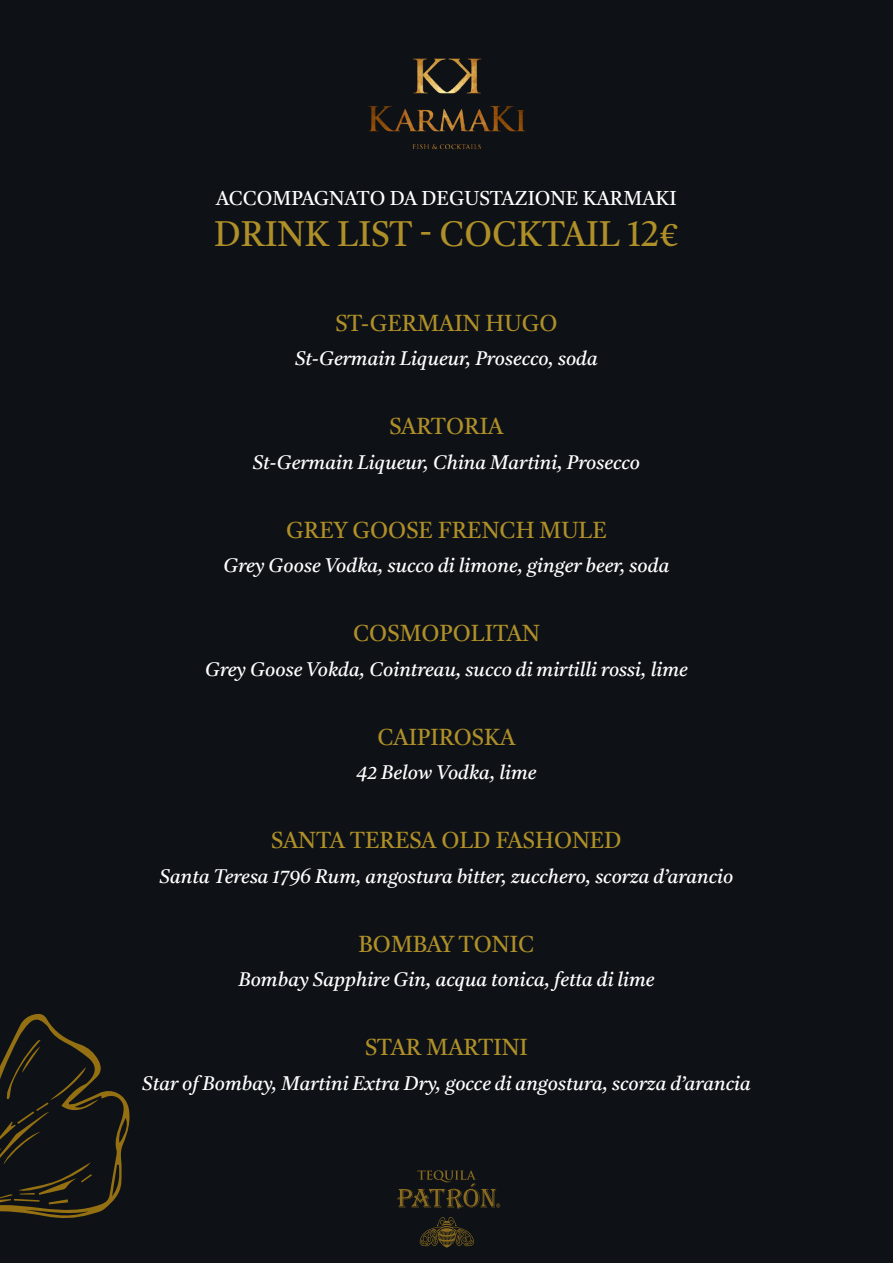
<style>
.page{position:relative;width:893px;height:1263px;background:#0e1216}
.page>*{position:absolute;margin:0;border:0;box-sizing:border-box;transform-origin:0 0}
.t1{font:34.5px "Castoro";color:#af8f28}
.t2{font:22.5px "Castoro";color:#af8f28}
.t3{font:italic 19.5px "Castoro";color:#fff}
.t4{font:19.5px "Castoro";color:#fff}
</style>
<div class="page">
<img style="left:368px;top:58px;width:158px;height:91px">
<svg style="left:420px;top:1217px;width:54px;height:31px"></svg>
<svg style="left:397px;top:1170px;width:103px;height:39px"></svg>
<svg style="left:0;top:1014px;width:130px;height:204px"></svg>
<svg style="left:81px;top:1174px;width:11px;height:8px"></svg>
<svg style="left:36px;top:1102px;width:13px;height:9px"></svg>
<p class="t4" style="left:216px;top:184px;width:462px">ACCOMPAGNATO DA DEGUSTAZIONE KARMAKI</p>
<p class="t1" style="left:214px;top:209px;width:466px">DRINK LIST - COCKTAIL 12€</p>
<p class="t2" style="left:335px;top:306px;width:224px">ST-GERMAIN HUGO</p>
<p class="t3" style="left:295px;top:344px;width:304px">St-Germain Liqueur, Prosecco, soda</p>
<p class="t2" style="left:389px;top:410px;width:116px">SARTORIA</p>
<p class="t3" style="left:253px;top:447px;width:389px">St-Germain Liqueur, China Martini, Prosecco</p>
<p class="t2" style="left:286px;top:513px;width:322px">GREY GOOSE FRENCH MULE</p>
<p class="t3" style="left:224px;top:551px;width:447px">Grey Goose Vodka, succo di limone, ginger beer, soda</p>
<p class="t2" style="left:353px;top:617px;width:188px">COSMOPOLITAN</p>
<p class="t3" style="left:205px;top:654px;width:484px">Grey Goose Vokda, Cointreau, succo di mirtilli rossi, lime</p>
<p class="t2" style="left:377px;top:720px;width:140px">CAIPIROSKA</p>
<p class="t3" style="left:356px;top:758px;width:182px">42 Below Vodka, lime</p>
<p class="t2" style="left:271px;top:824px;width:352px">SANTA TERESA OLD FASHONED</p>
<p class="t3" style="left:160px;top:861px;width:575px">Santa Teresa 1796 Rum, angostura bitter, zucchero, scorza d’arancio</p>
<p class="t2" style="left:359px;top:927px;width:177px">BOMBAY TONIC</p>
<p class="t3" style="left:238px;top:965px;width:418px">Bombay Sapphire Gin, acqua tonica, fetta di lime</p>
<p class="t2" style="left:365px;top:1031px;width:164px">STAR MARTINI</p>
<p class="t3" style="left:142px;top:1068px;width:610px">Star of Bombay, Martini Extra Dry, gocce di angostura, scorza d’arancia</p>
</div>
